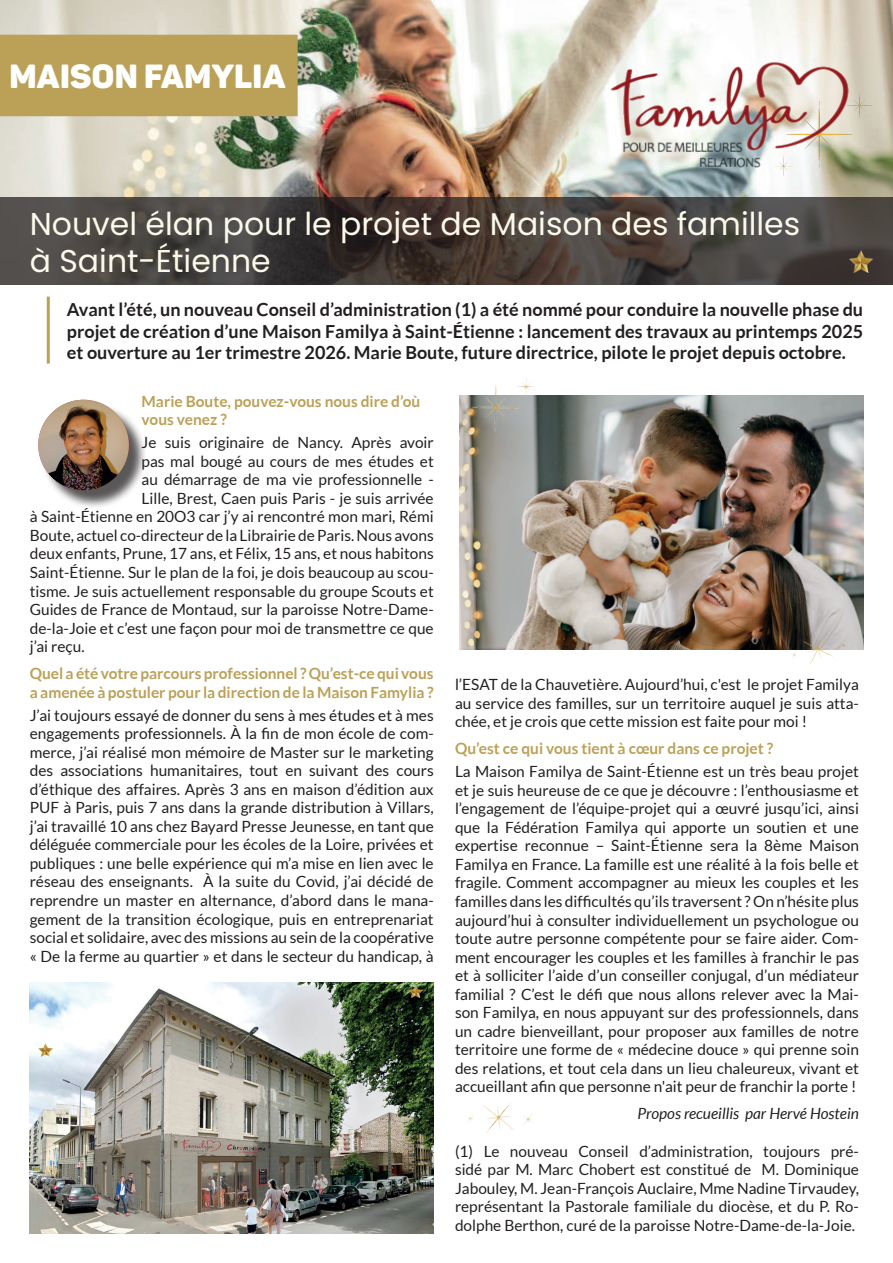
<style>
.page{position:relative;width:893px;height:1263px;background:#fff}
.page>*{position:absolute;margin:0;border:0;box-sizing:border-box;transform-origin:0 0}
.t1{font:33px "Panton Black Caps";letter-spacing:.01em;color:#fff}
.t2{font:31.5px/37.8px "Poppins";color:#fbf9ea}
.t3{font:700 18px/21.6px "Lato";color:#231f20;text-align:justify}
.t4{font:15.45px/18.6px "Lato";color:#231f20;text-align:justify}
.t5{font:700 15.45px/18.6px "Lato";color:#bba158}
.t6{font:italic 15.45px "Lato";color:#231f20}
</style>
<div class="page">
<img style="left:0;top:0;width:893px;height:198px">
<svg style="left:0;top:198px;width:893px;height:87px;background:#46403c"></svg>
<div style="left:0;top:35px;width:298px;height:81px;background:#bba158"></div>
<hr style="left:47px;top:297px;width:3px;height:67px;background:#bba158">
<img style="left:459px;top:395px;width:404px;height:254px">
<img style="left:459px;top:378px;width:81px;height:64px">
<img style="left:468px;top:1102px;width:64px;height:31px">
<img style="left:872px;top:83px;width:4px;height:96px">
<div style="left:41px;top:402px;width:106px;height:107px;background:#231f20;opacity:.75"></div>
<img style="left:38px;top:400px;width:91px;height:90px;border-radius:45px">
<img style="left:789px;top:621px;width:68px;height:43px">
<img style="left:599px;top:43px;width:273px;height:148px">
<img style="left:30px;top:983px;width:404px;height:250px">
<svg style="left:409px;top:985px;width:13px;height:13px"></svg>
<svg style="left:39px;top:1043px;width:13px;height:13px"></svg>
<img style="left:850px;top:251px;width:22px;height:21px">
<h1 class="t1" style="left:9px;top:55px;width:277px">MAISON FAMYLIA</h1>
<h2 class="t2" style="left:30px;top:205px;width:772px">Nouvel élan pour le projet de Maison des familles à Saint-Étienne</h2>
<p class="t3" style="left:67px;top:298px;width:798px">Avant l’été, un nouveau Conseil d’administration (1) a été nommé pour conduire la nouvelle phase du projet de création d’une Maison Familya à Saint-Étienne : lancement des travaux au printemps 2025 et ouverture au 1er trimestre 2026. Marie Boute, future directrice, pilote le projet depuis octobre.</p>
<p class="t5" style="left:142px;top:392px;width:280px">Marie Boute, pouvez-vous nous dire d’où vous venez ?</p>
<p class="t4" style="left:142px;top:433px;width:294px">Je suis originaire de Nancy. Après avoir</p>
<p class="t4" style="left:142px;top:452px;width:294px">pas mal bougé au cours de mes études et</p>
<p class="t4" style="left:142px;top:470px;width:294px">au démarrage de ma vie professionnelle -</p>
<p class="t4" style="left:142px;top:489px;width:294px">Lille, Brest, Caen puis Paris - je suis arrivée</p>
<p class="t4" style="left:30px;top:507px;width:405px">à Saint-Étienne en 20O3 car j’y ai rencontré mon mari, Rémi</p>
<p class="t4" style="left:30px;top:526px;width:405px">Boute, actuel co-directeur de la Librairie de Paris. Nous avons</p>
<p class="t4" style="left:30px;top:544px;width:405px">deux enfants, Prune, 17 ans, et Félix, 15 ans, et nous habitons</p>
<p class="t4" style="left:30px;top:563px;width:405px">Saint-Étienne. Sur le plan de la foi, je dois beaucoup au scou-</p>
<p class="t4" style="left:30px;top:581px;width:405px">tisme. Je suis actuellement responsable du groupe Scouts et</p>
<p class="t4" style="left:30px;top:600px;width:405px">Guides de France de Montaud, sur la paroisse Notre-Dame-</p>
<p class="t4" style="left:30px;top:619px;width:405px">de-la-Joie et c’est une façon pour moi de transmettre ce que</p>
<p class="t4" style="left:30px;top:637px;width:56px">j’ai reçu.</p>
<p class="t5" style="left:30px;top:664px;width:405px">Quel a été votre parcours professionnel ? Qu’est-ce qui vous a amenée à postuler pour la direction de la Maison Famylia ?</p>
<p class="t4" style="left:30px;top:705px;width:405px">J’ai toujours essayé de donner du sens à mes études et à mes engagements professionnels. À la fin de mon école de com&shy;merce, j’ai réalisé mon mémoire de Master sur le marketing des associations humanitaires, tout en suivant des cours d’éthique des affaires. Après 3 ans en maison d’édition aux PUF à Paris, puis 7 ans dans la grande distribution à Villars, j’ai travaillé 10 ans chez Bayard Presse Jeunesse, en tant que déléguée commerciale pour les écoles de la Loire, privées et publiques : une belle expérience qui m’a mise en lien avec le réseau des enseignants. À la suite du Covid, j’ai décidé de reprendre un master en alternance, d’abord dans le mana&shy;gement de la transition écologique, puis en entreprenariat social et solidaire, avec des missions au sein de la coopérative « De la ferme au quartier » et dans le secteur du handicap, à</p>
<p class="t4" style="left:455px;top:675px;width:405px">l’ESAT de la Chauvetière. Aujourd’hui, c'est le projet Familya au service des familles, sur un territoire auquel je suis atta&shy;chée, et je crois que cette mission est faite pour moi !</p>
<p class="t5" style="left:455px;top:739px;width:320px">Qu’est ce qui vous tient à cœur dans ce projet ?</p>
<p class="t4" style="left:455px;top:762px;width:406px">La Maison Familya de Saint-Étienne est un très beau projet et je suis heureuse de ce que je découvre : l’enthousiasme et l’engagement de l’équipe-projet qui a œuvré jusqu’ici, ainsi que la Fédération Familya qui apporte un soutien et une expertise reconnue – Saint-Étienne sera la 8ème Maison Familya en France. La famille est une réalité à la fois belle et fragile. Comment accompagner au mieux les couples et les familles dans les difficultés qu’ils traversent ? On n’hésite plus aujourd’hui à consulter individuellement un psychologue ou toute autre personne compétente pour se faire aider. Com&shy;ment encourager les couples et les familles à franchir le pas et à solliciter l’aide d’un conseiller conjugal, d’un médiateur familial ? C’est le défi que nous allons relever avec la Mai&shy;son Familya, en nous appuyant sur des professionnels, dans un cadre bienveillant, pour proposer aux familles de notre territoire une forme de « médecine douce » qui prenne soin des relations, et tout cela dans un lieu chaleureux, vivant et accueillant afin que personne n'ait peur de franchir la porte !</p>
<p class="t6" style="left:638px;top:1105px;width:223px">Propos recueillis par Hervé Hostein</p>
<p class="t4" style="left:455px;top:1141px;width:405px">(1) Le nouveau Conseil d’administration, toujours pré&shy;sidé par M. Marc Chobert est constitué de M. Dominique Jabouley, M. Jean-François Auclaire, Mme Nadine Tirvaudey, représentant la Pastorale familiale du diocèse, et du P. Ro&shy;dolphe Berthon, curé de la paroisse Notre-Dame-de-la-Joie.</p>
</div>
